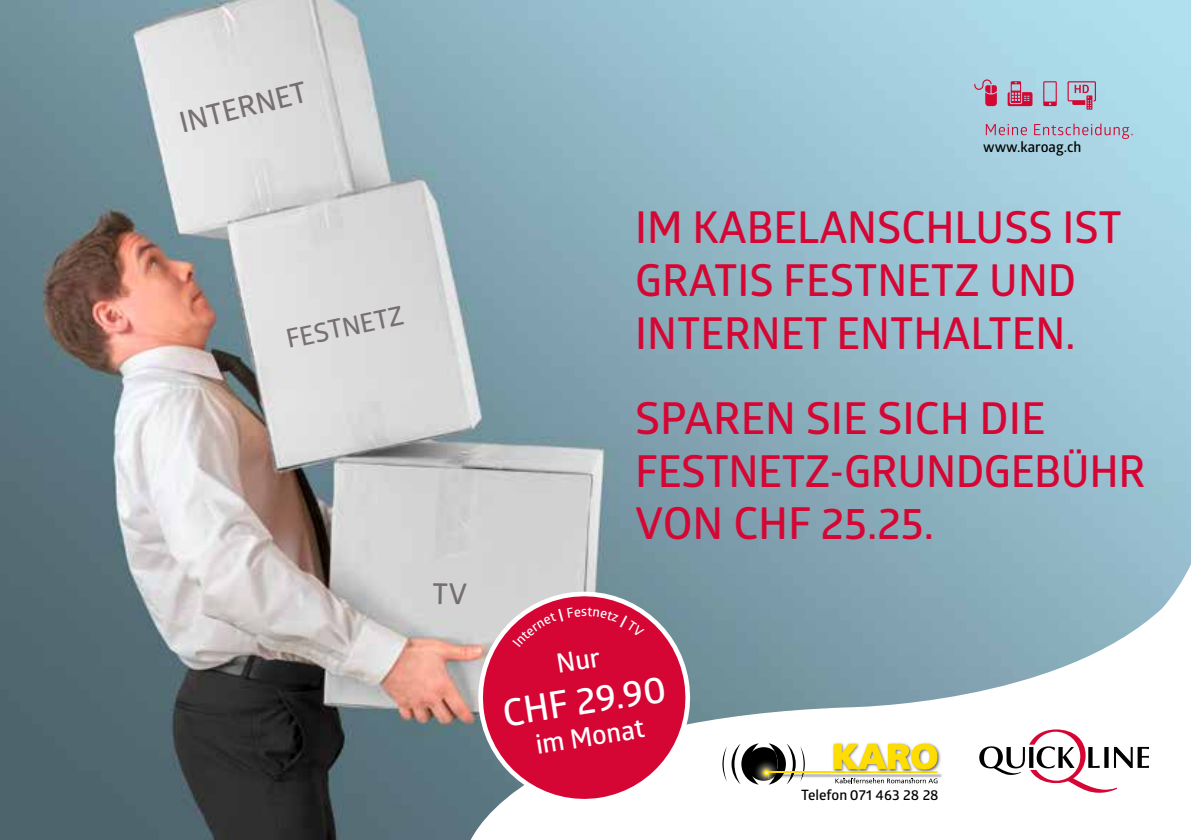
<style>
.page{position:relative;width:1191px;height:840px;background:#fff}
.page>*{position:absolute;margin:0;border:0;box-sizing:border-box;transform-origin:0 0}
.t1{font:44px/52.8px "Glober Semi Bold Free";color:#d50634}
.t2{font:37.2px "Glober Semi Bold Free";color:#fff}
.t3{font:28.8px "Glober Semi Bold Free";color:#62595c}
.t4{font:26.6px "Glober Semi Bold Free";color:#fff}
.t5{font:26px "Glober Semi Bold Free";color:#62595c}
.t6{font:14.4px "Glober Semi Bold Free";color:#000}
.t7{font:14.2px "Glober Semi Bold Free";color:#000}
</style>
<div class="page">
<img style="left:0;top:0;width:1191px;height:839px">
<svg style="left:985px;top:124px;width:42px;height:11px"></svg>
<svg style="left:1034px;top:123px;width:98px;height:16px;background:#b1b3c7"></svg>
<svg style="left:974px;top:79px;width:23px;height:27px"></svg>
<svg style="left:1043px;top:81px;width:13px;height:25px"></svg>
<svg style="left:1007px;top:81px;width:25px;height:25px"></svg>
<svg style="left:1067px;top:81px;width:29px;height:27px"></svg>
<svg style="left:1086px;top:95px;width:6px;height:15px"></svg>
<svg style="left:473px;top:586px;width:222px;height:222px"></svg>
<img style="left:805px;top:771px;width:138px;height:7px">
<svg style="left:835px;top:777px;width:102px;height:5px"></svg>
<svg style="left:722px;top:743px;width:83px;height:41px"></svg>
<hr style="left:768px;top:771px;width:169px;height:1px;background:#fd0">
<img style="left:831px;top:741px;width:111px;height:33px">
<img style="left:831px;top:771px;width:106px;height:1px">
<svg style="left:834px;top:743px;width:103px;height:25px"></svg>
<svg style="left:979px;top:729px;width:170px;height:63px"></svg>
<div style="left:512px;top:606px;width:133px;height:66px;background:#d50634"></div>
<svg style="left:433px;top:582px;width:34px;height:22px"></svg>
<p class="t3" style="left:175px;top:103px;width:132px;rotate:-14deg">INTERNET</p>
<p class="t5" style="left:283px;top:321px;width:121px;rotate:-12deg">FESTNETZ</p>
<p class="t6" style="left:983px;top:137px;width:100px">www.karoag.ch</p>
<p class="t1" style="left:635px;top:199px;width:488px">IM KABELANSCHLUSS IST<br>GRATIS FESTNETZ UND<br>INTERNET ENTHALTEN.</p>
<p class="t1" style="left:635px;top:390px;width:512px">SPAREN SIE SICH DIE<br>FESTNETZ-GRUNDGEBÜHR<br>VON CHF 25.25.</p>
<p class="t2" style="left:499px;top:687px;width:166px;rotate:-9deg">CHF 29.90</p>
<p class="t4" style="left:533px;top:726px;width:111px;rotate:-9deg">im Monat</p>
<p class="t7" style="left:801px;top:784px;width:139px">Telefon 071 463 28 28</p>
</div>
